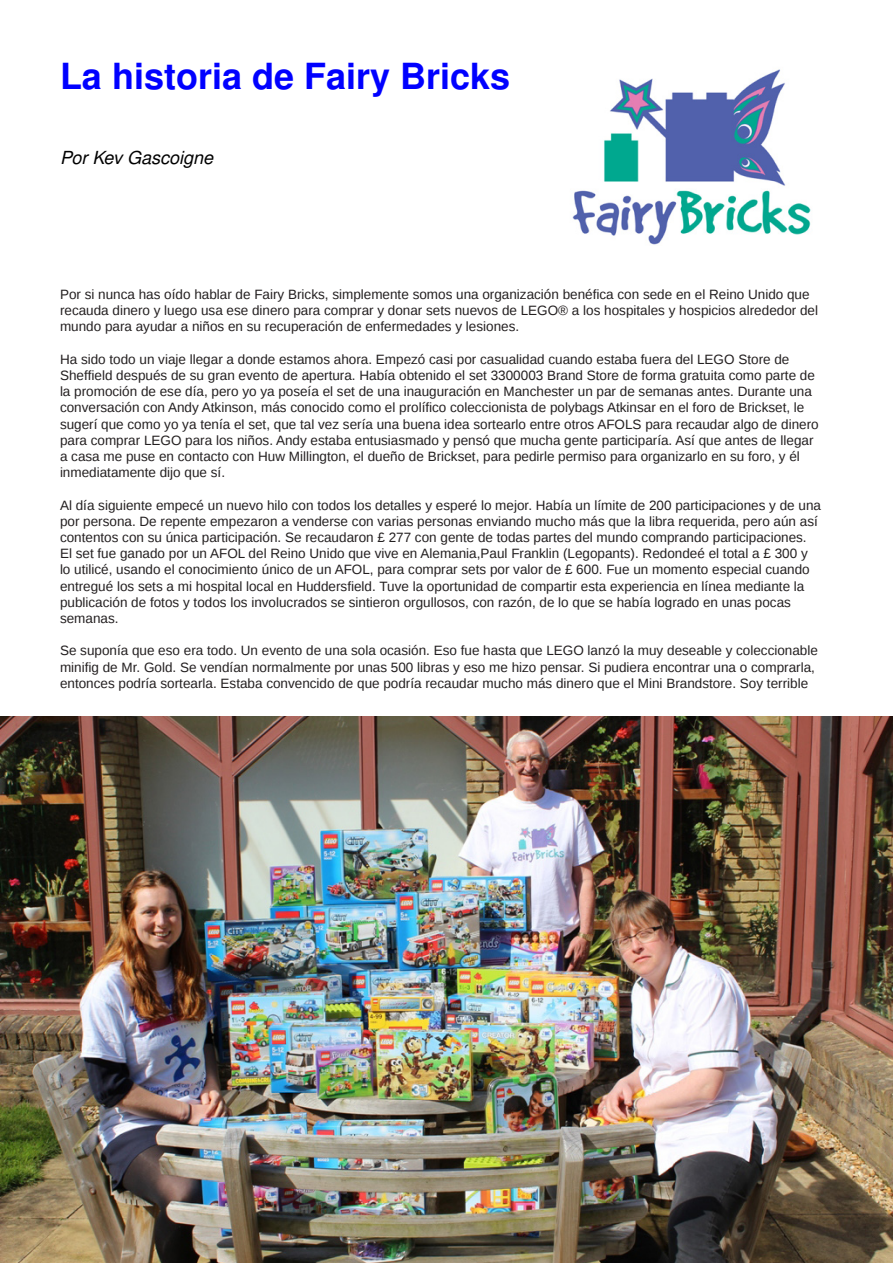
<style>
.page{position:relative;width:893px;height:1263px;background:#fff}
.page>*{position:absolute;margin:0;border:0;box-sizing:border-box;transform-origin:0 0}
.t1{font:700 36px "Free Sans";color:#00f}
.t2{font:italic 18px "Free Sans";color:#000}
.t3{font:13.5px/16.2px "Liberation Sans";color:#231f20}
</style>
<div class="page">
<img style="left:572px;top:69px;width:239px;height:176px">
<img style="left:0;top:716px;width:893px;height:547px">
<h1 class="t1" style="left:60px;top:60px;width:452px">La historia de Fairy Bricks</h1>
<h2 class="t2" style="left:60px;top:150px;width:155px">Por Kev Gascoigne</h2>
<p class="t3" style="left:60px;top:286px;width:760px">Por si nunca has oído hablar de Fairy Bricks, simplemente somos una organización benéfica con sede en el Reino Unido que recauda dinero y luego usa ese dinero para comprar y donar sets nuevos de LEGO® a los hospitales y hospicios alrededor del mundo para ayudar a niños en su recuperación de enfermedades y lesiones.</p>
<p class="t3" style="left:60px;top:351px;width:760px">Ha sido todo un viaje llegar a donde estamos ahora. Empezó casi por casualidad cuando estaba fuera del LEGO Store de Sheffield después de su gran evento de apertura. Había obtenido el set 3300003 Brand Store de forma gratuita como parte de la promoción de ese día, pero yo ya poseía el set de una inauguración en Manchester un par de semanas antes. Durante una conversación con Andy Atkinson, más conocido como el prolífico coleccionista de polybags Atkinsar en el foro de Brickset, le sugerí que como yo ya tenía el set, que tal vez sería una buena idea sortearlo entre otros AFOLS para recaudar algo de dinero para comprar LEGO para los niños. Andy estaba entusiasmado y pensó que mucha gente participaría. Así que antes de llegar a casa me puse en contacto con Huw Millington, el dueño de Brickset, para pedirle permiso para organizarlo en su foro, y él inmediatamente dijo que sí.</p>
<p class="t3" style="left:60px;top:497px;width:762px">Al día siguiente empecé un nuevo hilo con todos los detalles y esperé lo mejor. Había un límite de 200 participaciones y de una por persona. De repente empezaron a venderse con varias personas enviando mucho más que la libra requerida, pero aún así contentos con su única participación. Se recaudaron £ 277 con gente de todas partes del mundo comprando participaciones.<br>El set fue ganado por un AFOL del Reino Unido que vive en Alemania,Paul Franklin (Legopants). Redondeé el total a £ 300 y lo utilicé, usando el conocimiento único de un AFOL, para comprar sets por valor de £ 600. Fue un momento especial cuando entregué los sets a mi hospital local en Huddersfield. Tuve la oportunidad de compartir esta experiencia en línea mediante la publicación de fotos y todos los involucrados se sintieron orgullosos, con razón, de lo que se había logrado en unas pocas semanas.</p>
<p class="t3" style="left:60px;top:643px;width:759px">Se suponía que eso era todo. Un evento de una sola ocasión. Eso fue hasta que LEGO lanzó la muy deseable y coleccionable minifig de Mr. Gold. Se vendían normalmente por unas 500 libras y eso me hizo pensar. Si pudiera encontrar una o comprarla, entonces podría sortearla. Estaba convencido de que podría recaudar mucho más dinero que el Mini Brandstore. Soy terrible</p>
</div>
